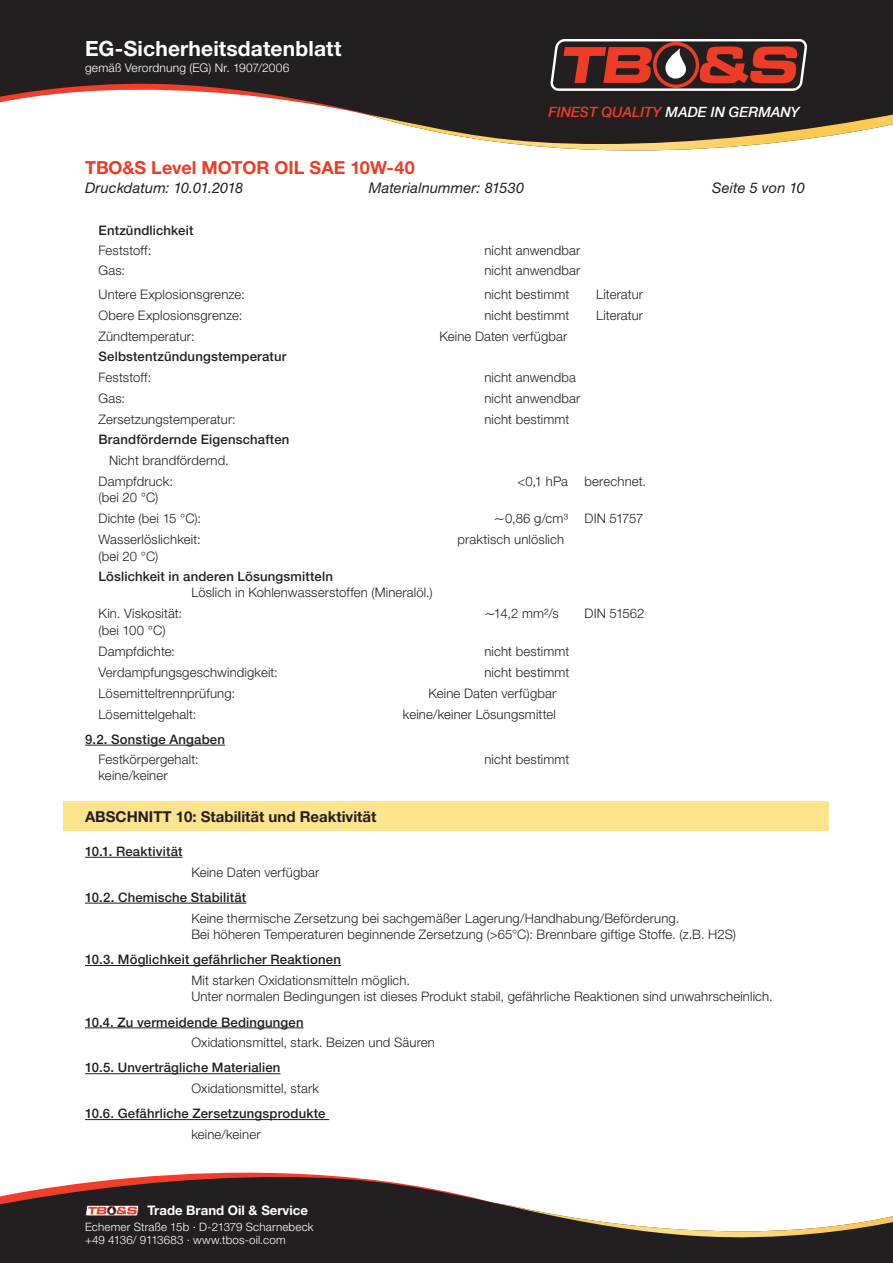
<style>
.page{position:relative;width:893px;height:1263px;background:#fff}
.page>*{position:absolute;margin:0;border:0;box-sizing:border-box;transform-origin:0 0}
.t1{font:700 21px "Helvetica Neue LT Std";letter-spacing:.005em;color:#fff}
.t2{font:700 18px "Helvetica Neue LT Std";color:#ef3c27}
.t3{font:700 15px "Helvetica Neue LT Std";color:#231f20}
.t4{font:italic 14.7px "Helvetica Neue LT Std";letter-spacing:.01em;color:#231f20}
.t5{font:italic 500 14.1px "Helvetica Neue";color:#ef3c27}
.t6{font:300 13.2px/21px "Helvetica Neue LT Std";letter-spacing:.01em;color:#231f20}
.t7{font:500 13.2px "Helvetica Neue LT Std";letter-spacing:.015em;color:#231f20}
.t8{font:700 13.2px "Helvetica Neue LT Std";color:#fff}
.t9{font:300 13.2px "Helvetica Neue LT Std";letter-spacing:-.025em;color:#231f20}
.t10{font:300 12px "Helvetica Neue LT Std";letter-spacing:.015em;color:#fff}
.t11{font:300 11.55px/13.6px "Helvetica Neue LT Std";letter-spacing:.015em;color:#fff}
.s1{color:#fff}
.s2{font-family:"Humanist 777 BT Roman B";font-weight:400}
</style>
<div class="page">
<img style="left:515px;top:144px;width:248px;height:7px">
<svg style="left:143px;top:1172px;width:202px;height:5px"></svg>
<svg style="left:0;top:0;width:893px;height:144px;fill:#231f20"></svg>
<svg style="left:0;top:1177px;width:893px;height:86px;fill:#231f20"></svg>
<svg style="left:549px;top:38px;width:259px;height:54px;background:#84463f"></svg>
<svg style="left:85px;top:1205px;width:54px;height:11px"></svg>
<div style="left:64px;top:801px;width:765px;height:30px;background:#ffe38d"></div>
<hr style="left:85px;top:745px;width:140px;height:1px;background:#231f20">
<hr style="left:85px;top:857px;width:98px;height:1px;background:#231f20">
<hr style="left:85px;top:903px;width:161px;height:1px;background:#231f20">
<hr style="left:85px;top:965px;width:256px;height:1px;background:#231f20">
<hr style="left:85px;top:1027px;width:219px;height:1px;background:#231f20">
<hr style="left:85px;top:1073px;width:195px;height:1px;background:#231f20">
<hr style="left:85px;top:1119px;width:244px;height:1px;background:#231f20">
<h1 class="t1" style="left:85px;top:35px;width:258px">EG-Sicherheitsdatenblatt</h1>
<p class="t10" style="left:85px;top:61px;width:206px">gemäß Verordnung (EG) Nr. 1907/2006</p>
<p class="t5" style="left:549px;top:100px;width:253px">FINEST QUALITY <span class="s1">MADE IN GERMANY</span></p>
<h2 class="t2" style="left:85px;top:157px;width:331px">TBO&amp;S Level MOTOR OIL SAE 10W-40</h2>
<p class="t4" style="left:85px;top:179px;width:160px">Druckdatum: 10.01.2018</p>
<p class="t4" style="left:369px;top:179px;width:157px">Materialnummer: 81530</p>
<p class="t4" style="left:712px;top:179px;width:94px">Seite 5 von 10</p>
<p class="t7" style="left:99px;top:222px;width:96px">Entzündlichkeit</p>
<p class="t6" style="left:99px;top:239px;width:54px">Feststoff:</p>
<p class="t6" style="left:484px;top:239px;width:97px">nicht anwendbar</p>
<p class="t6" style="left:99px;top:259px;width:28px">Gas:</p>
<p class="t6" style="left:484px;top:259px;width:97px">nicht anwendbar</p>
<p class="t6" style="left:99px;top:283px;width:148px">Untere Explosionsgrenze:</p>
<p class="t6" style="left:484px;top:283px;width:86px">nicht bestimmt</p>
<p class="t6" style="left:596px;top:283px;width:48px">Literatur</p>
<p class="t6" style="left:99px;top:304px;width:145px">Obere Explosionsgrenze:</p>
<p class="t6" style="left:484px;top:304px;width:86px">nicht bestimmt</p>
<p class="t6" style="left:596px;top:304px;width:48px">Literatur</p>
<p class="t6" style="left:99px;top:325px;width:98px">Zündtemperatur:</p>
<p class="t6" style="left:439px;top:325px;width:129px">Keine Daten verfügbar</p>
<p class="t7" style="left:99px;top:348px;width:189px">Selbstentzündungstemperatur</p>
<p class="t6" style="left:99px;top:366px;width:54px">Feststoff:</p>
<p class="t6" style="left:484px;top:366px;width:93px">nicht anwendba</p>
<p class="t6" style="left:99px;top:387px;width:28px">Gas:</p>
<p class="t6" style="left:484px;top:387px;width:97px">nicht anwendbar</p>
<p class="t6" style="left:99px;top:408px;width:139px">Zersetzungstemperatur:</p>
<p class="t6" style="left:484px;top:408px;width:86px">nicht bestimmt</p>
<p class="t7" style="left:99px;top:431px;width:192px">Brandfördernde Eigenschaften</p>
<p class="t6" style="left:99px;top:449px;width:132px;text-indent:10px">Nicht brandfördernd.<br>Dampfdruck:</p>
<p class="t6" style="left:517px;top:470px;width:52px">&lt;0,1 hPa</p>
<p class="t6" style="left:585px;top:470px;width:63px">berechnet.</p>
<p class="t6" style="left:99px;top:487px;width:104px">(bei 20 °C)<br>Dichte (bei 15 °C):</p>
<p class="t6" style="left:494px;top:508px;width:76px"><span class="s2">~</span>0,86 g/cm³</p>
<p class="t9" style="left:585px;top:510px;width:60px">DIN 51757</p>
<p class="t6" style="left:99px;top:529px;width:104px">Wasserlöslichkeit:</p>
<p class="t6" style="left:458px;top:529px;width:108px">praktisch unlöslich</p>
<p class="t6" style="left:99px;top:545px;width:61px">(bei 20 °C)</p>
<p class="t7" style="left:99px;top:568px;width:236px">Löslichkeit in anderen Lösungsmitteln</p>
<p class="t6" style="left:191px;top:582px;width:243px">Löslich in Kohlenwasserstoffen (Mineralöl.)</p>
<p class="t6" style="left:99px;top:603px;width:85px">Kin. Viskosität:</p>
<p class="t6" style="left:484px;top:603px;width:76px"><span class="s2">~</span>14,2 mm²/s</p>
<p class="t6" style="left:585px;top:603px;width:61px">DIN 51562</p>
<p class="t6" style="left:99px;top:619px;width:78px">(bei 100 °C)<br>Dampfdichte:</p>
<p class="t6" style="left:484px;top:640px;width:86px">nicht bestimmt</p>
<p class="t6" style="left:99px;top:661px;width:181px">Verdampfungsgeschwindigkeit:</p>
<p class="t6" style="left:484px;top:661px;width:86px">nicht bestimmt</p>
<p class="t6" style="left:99px;top:682px;width:138px">Lösemitteltrennprüfung:</p>
<p class="t6" style="left:428px;top:682px;width:129px">Keine Daten verfügbar</p>
<p class="t6" style="left:99px;top:703px;width:99px">Lösemittelgehalt:</p>
<p class="t6" style="left:403px;top:703px;width:155px">keine/keiner Lösungsmittel</p>
<p class="t7" style="left:85px;top:731px;width:141px">9.2. Sonstige Angaben</p>
<p class="t6" style="left:99px;top:748px;width:102px">Festkörpergehalt:</p>
<p class="t6" style="left:484px;top:748px;width:86px">nicht bestimmt</p>
<p class="t6" style="left:99px;top:765px;width:71px">keine/keiner</p>
<p class="t3" style="left:85px;top:808px;width:293px">ABSCHNITT 10: Stabilität und Reaktivität</p>
<p class="t7" style="left:85px;top:843px;width:99px">10.1. Reaktivität</p>
<p class="t6" style="left:191px;top:861px;width:129px">Keine Daten verfügbar</p>
<p class="t7" style="left:85px;top:889px;width:163px">10.2. Chemische Stabilität</p>
<p class="t6" style="left:191px;top:909px;width:546px;line-height:16.5px">Keine thermische Zersetzung bei sachgemäßer Lagerung/Handhabung/Beförderung.<br>Bei höheren Temperaturen beginnende Zersetzung (&gt;65°C): Brennbare giftige Stoffe. (z.B. H2S)</p>
<p class="t7" style="left:85px;top:951px;width:257px">10.3. Möglichkeit gefährlicher Reaktionen</p>
<p class="t6" style="left:191px;top:972px;width:583px;line-height:16.5px">Mit starken Oxidationsmitteln möglich.<br>Unter normalen Bedingungen ist dieses Produkt stabil, gefährliche Reaktionen sind unwahrscheinlich.</p>
<p class="t7" style="left:85px;top:1014px;width:220px">10.4. Zu vermeidende Bedingungen</p>
<p class="t6" style="left:191px;top:1032px;width:245px">Oxidationsmittel, stark. Beizen und Säuren</p>
<p class="t7" style="left:85px;top:1060px;width:197px">10.5. Unverträgliche Materialien</p>
<p class="t6" style="left:191px;top:1078px;width:129px">Oxidationsmittel, stark</p>
<p class="t7" style="left:85px;top:1106px;width:242px">10.6. Gefährliche Zersetzungsprodukte</p>
<p class="t6" style="left:191px;top:1123px;width:71px">keine/keiner</p>
<p class="t8" style="left:147px;top:1202px;width:162px">Trade Brand Oil &amp; Service</p>
<p class="t11" style="left:85px;top:1220px;width:230px">Echemer Straße 15b · D-21379 Scharnebeck +49 4136/ 9113683 · www.tbos-oil.com</p>
</div>
